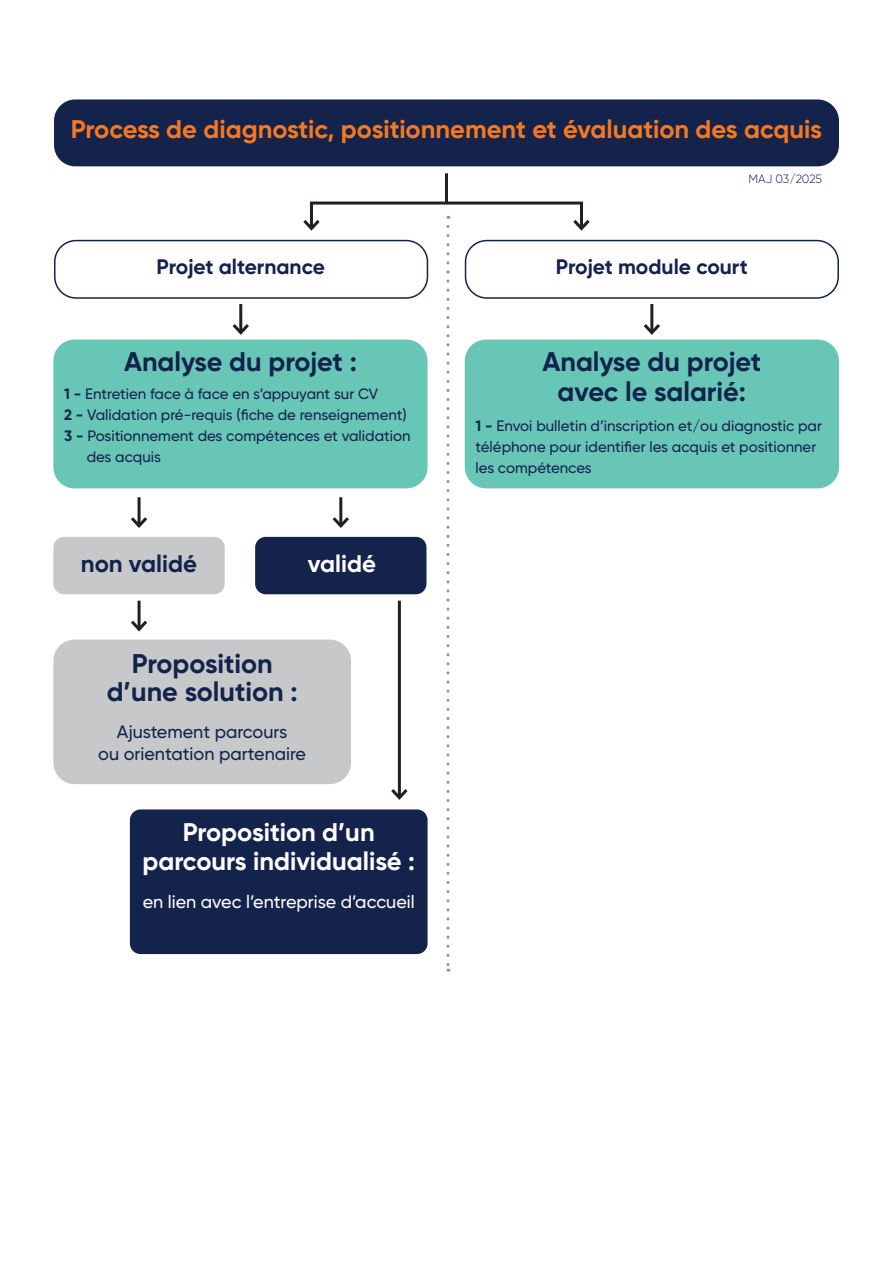
<style>
.page{position:relative;width:893px;height:1263px;background:#fff}
.page>*{position:absolute;margin:0;border:0;box-sizing:border-box;transform-origin:0 0}
.t1{font:700 27px/30px "Gilroy";color:#14234b;text-align:center}
.t2{font:700 25.5px "Gilroy";color:#f47921}
.t3{font:700 25.5px/28.5px "Gilroy";color:#fff;text-align:center}
.t4{font:700 24px "Gilroy";color:#14234b}
.t5{font:700 24px "Gilroy";color:#fff}
.t6{font:700 21px "Gilroy";color:#14234b}
.t7{font:500 18px/21.6px "Gilroy";color:#14234b;text-align:center}
.t8{font:500 18px "Gilroy";color:#fff}
.t9{font:500 15px/21px "Gilroy";color:#14234b}
.t10{font:300 12px "Gilroy";letter-spacing:-.005em;color:#14234b}
.s1{font-weight:700}
</style>
<div class="page">
<div style="left:53px;top:340px;width:375px;height:148px;background:#68c6b7;border-radius:21px"></div>
<div style="left:465px;top:340px;width:374px;height:148px;background:#68c6b7;border-radius:21px"></div>
<div style="left:53px;top:639px;width:298px;height:145px;background:#c7c8ca;border-radius:21px"></div>
<div style="left:130px;top:809px;width:298px;height:145px;background:#14234b;border-radius:11px"></div>
<div style="left:53px;top:537px;width:172px;height:57px;background:#c7c8ca;border-radius:11px"></div>
<div style="left:255px;top:537px;width:171px;height:57px;background:#14234b;border-radius:11px"></div>
<hr style="left:239px;top:304px;width:3px;height:29px;background:#231f20">
<svg style="left:232px;top:321px;width:17px;height:14px"></svg>
<hr style="left:138px;top:497px;width:3px;height:29px;background:#231f20">
<svg style="left:131px;top:514px;width:17px;height:14px"></svg>
<hr style="left:138px;top:601px;width:3px;height:28px;background:#231f20">
<svg style="left:131px;top:617px;width:17px;height:15px"></svg>
<hr style="left:339px;top:497px;width:3px;height:29px;background:#231f20">
<svg style="left:332px;top:514px;width:17px;height:14px"></svg>
<hr style="left:398px;top:601px;width:3px;height:197px;background:#231f20">
<svg style="left:391px;top:786px;width:17px;height:14px"></svg>
<hr style="left:650px;top:304px;width:3px;height:29px;background:#231f20">
<svg style="left:643px;top:321px;width:17px;height:14px"></svg>
<hr style="left:445px;top:173px;width:3px;height:31px;background:#231f20">
<div style="left:310px;top:202px;width:273px;height:28px;border:3px solid #231f20"></div>
<svg style="left:303px;top:217px;width:20px;height:14px"></svg>
<svg style="left:570px;top:217px;width:20px;height:14px"></svg>
<div style="left:54px;top:99px;width:785px;height:67px;background:#14234b;border-radius:21px"></div>
<div style="left:54px;top:240px;width:374px;height:59px;border:2px solid #14234b;border-radius:21px"></div>
<div style="left:465px;top:240px;width:374px;height:59px;border:2px solid #14234b;border-radius:21px"></div>
<svg style="left:446px;top:226px;width:3px;height:746px"></svg>
<h2 class="t2" style="left:71px;top:113px;width:753px">Process de diagnostic, positionnement et évaluation des acquis</h2>
<p class="t10" style="left:748px;top:172px;width:75px">MAJ 03/2025</p>
<h3 class="t6" style="left:157px;top:253px;width:170px">Projet alternance</h3>
<h3 class="t6" style="left:556px;top:253px;width:193px">Projet module court</h3>
<h1 class="t1" style="left:124px;top:346px;width:234px">Analyse du projet :</h1>
<h1 class="t1" style="left:542px;top:346px;width:220px">Analyse du projet avec le salarié:</h1>
<p class="t9" style="left:64px;top:383px;width:316px"><span class="s1">1 -</span> Entretien face à face en s’appuyant sur CV</p>
<p class="t9" style="left:64px;top:404px;width:344px"><span class="s1">2 -</span> Validation pré-requis (fiche de renseignement)</p>
<p class="t9" style="left:64px;top:425px;width:348px"><span class="s1">3 -</span> Positionnement des compétences et validation</p>
<p class="t9" style="left:87px;top:446px;width:76px">des acquis</p>
<p class="t9" style="left:476px;top:415px;width:348px"><span class="s1">1 -</span> Envoi bulletin d’inscription et/ou diagnostic par téléphone pour identifier les acquis et positionner les compétences</p>
<h3 class="t4" style="left:81px;top:549px;width:118px">non validé</h3>
<h3 class="t5" style="left:308px;top:549px;width:70px">validé</h3>
<h1 class="t1" style="left:107px;top:649px;width:192px;line-height:28.5px">Proposition d’une solution :</h1>
<p class="t7" style="left:98px;top:721px;width:209px">Ajustement parcours<br>ou orientation partenaire</p>
<h2 class="t3" style="left:142px;top:818px;width:274px">Proposition d’un parcours individualisé :</h2>
<p class="t8" style="left:143px;top:891px;width:274px">en lien avec l’entreprise d’accueil</p>
</div>
